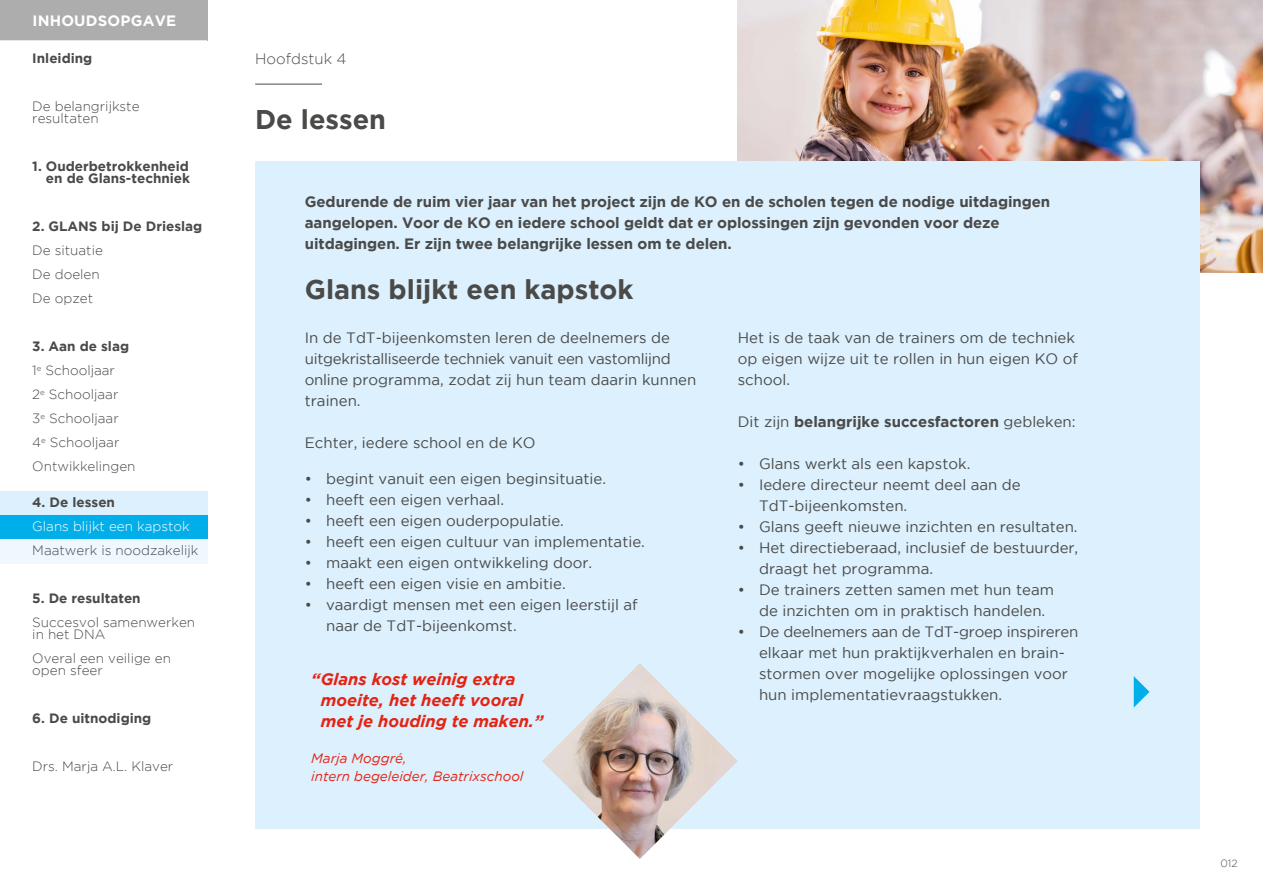
<style>
.page{position:relative;width:1263px;height:893px;background:#fff}
.page>*{position:absolute;margin:0;border:0;box-sizing:border-box;transform-origin:0 0}
.t1{font:700 27px "Gotham";color:#4a4a49}
.t2{font:italic 700 16.5px/21px "Gotham";color:#e42313}
.t3{font:15px/21px "Gotham";color:#4a4a49}
.t4{font:700 15px/21px "Gotham";letter-spacing:-.005em;color:#4a4a49}
.t5{font:700 15px "Gotham";letter-spacing:.015em;color:#fff}
.t6{font:300 15px "Gotham";color:#4a4a49}
.t7{font:300 13.5px/24px "Gotham";color:#4a4a49}
.t8{font:700 13.5px/12px "Gotham";color:#4a4a49;text-align:right}
.t9{font:italic 13.5px/18px "Gotham";color:#e42313}
.t10{font:300 13.5px "Gotham";color:#fff}
.t11{font:300 10.5px "Gotham";color:#4a4a49}
.s1{font-weight:700}
.s2{font-weight:400}
</style>
<div class="page">
<img style="left:738px;top:0;width:525px;height:272px">
<div style="left:255px;top:162px;width:944px;height:667px;background:#dcf0fd"></div>
<hr style="left:255px;top:84px;width:67px;height:1px;background:#4a4a49">
<svg style="left:1134px;top:676px;width:15px;height:32px"></svg>
<div style="left:0;top:0;width:207px;height:40px;background:#adadad"></div>
<svg style="left:0;top:40px;width:207px;height:1px"></svg>
<div style="left:0;top:491px;width:207px;height:24px;background:#dcf0fd"></div>
<div style="left:0;top:515px;width:207px;height:24px;background:#00afea"></div>
<div style="left:0;top:539px;width:207px;height:24px;background:#eef8fe"></div>
<img style="left:542px;top:663px;width:196px;height:196px">
<p class="t5" style="left:32px;top:12px;width:145px">INHOUDSOPGAVE</p>
<p class="t8" style="left:32px;top:52px;width:62px">Inleiding</p>
<p class="t7" style="left:32px;top:100px;width:109px;line-height:12px">De belangrijkste resultaten</p>
<p class="t8" style="left:32px;top:160px;width:159px">1. Ouderbetrokkenheid en de Glans-techniek</p>
<p class="t8" style="left:32px;top:220px;width:171px">2. GLANS bij De Drieslag</p>
<p class="t7" style="left:32px;top:238px;width:72px">De situatie<br>De doelen<br>De opzet</p>
<p class="t7" style="left:32px;top:334px;width:105px"><span class="s1">3. Aan de slag<br></span>1<sup>e</sup> Schooljaar<br>2<sup>e</sup> Schooljaar<br>3<sup>e</sup> Schooljaar<br>4<sup>e</sup> Schooljaar<br>Ontwikkelingen</p>
<p class="t8" style="left:32px;top:496px;width:84px">4. De lessen</p>
<p class="t10" style="left:32px;top:519px;width:159px">Glans blijkt een kapstok</p>
<p class="t7" style="left:32px;top:538px;width:168px">Maatwerk is noodzakelijk</p>
<p class="t8" style="left:32px;top:592px;width:110px">5. De resultaten</p>
<p class="t7" style="left:32px;top:616px;width:164px;line-height:12px">Succesvol samenwerken in het DNA</p>
<p class="t7" style="left:32px;top:652px;width:140px;line-height:12px">Overal een veilige en open sfeer</p>
<p class="t8" style="left:32px;top:712px;width:121px">6. De uitnodiging</p>
<p class="t7" style="left:32px;top:754px;width:143px">Drs. Marja A.L. Klaver</p>
<p class="t6" style="left:255px;top:51px;width:93px">Hoofdstuk 4</p>
<h1 class="t1" style="left:255px;top:104px;width:132px">De lessen</h1>
<p class="t4" style="left:305px;top:190px;width:747px">Gedurende de ruim vier jaar van het project zijn de KO en de scholen tegen de nodige uitdagingen aangelopen. Voor de KO en iedere school geldt dat er oplossingen zijn gevonden voor deze uitdagingen. Er zijn twee belangrijke lessen om te delen.</p>
<h1 class="t1" style="left:305px;top:274px;width:330px">Glans blijkt een kapstok</h1>
<p class="t3" style="left:305px;top:327px;width:393px">In de TdT-bijeenkomsten leren de deelnemers de uitgekristalliseerde techniek vanuit een vastomlijnd online programma, zodat zij hun team daarin kunnen trainen.</p>
<p class="t3" style="left:305px;top:432px;width:232px">Echter, iedere school en de KO</p>
<p class="t3" style="left:305px;top:468px;width:303px">• begint vanuit een eigen beginsituatie.</p>
<p class="t3" style="left:305px;top:489px;width:201px">• heeft een eigen verhaal.</p>
<p class="t3" style="left:305px;top:510px;width:261px">• heeft een eigen ouderpopulatie.</p>
<p class="t3" style="left:305px;top:531px;width:342px">• heeft een eigen cultuur van implementatie.</p>
<p class="t3" style="left:305px;top:552px;width:289px">• maakt een eigen ontwikkeling door.</p>
<p class="t3" style="left:305px;top:573px;width:262px">• heeft een eigen visie en ambitie.</p>
<p class="t3" style="left:326px;top:594px;width:313px;text-indent:-21px">• vaardigt mensen met een eigen leerstijl af naar de TdT-bijeenkomst.</p>
<p class="t2" style="left:321px;top:668px;width:224px;text-indent:-9px">“Glans kost weinig extra moeite, het heeft vooral met je houding te maken.”</p>
<p class="t9" style="left:311px;top:749px;width:214px">Marja Moggré,<br>intern begeleider, Beatrixschool</p>
<p class="t3" style="left:738px;top:327px;width:342px">Het is de taak van de trainers om de techniek op eigen wijze uit te rollen in hun eigen KO of school.</p>
<p class="t4" style="left:738px;top:410px;width:339px"><span class="s2">Dit zijn</span> belangrijke succesfactoren <span class="s2">gebleken:</span></p>
<p class="t3" style="left:738px;top:453px;width:234px">• Glans werkt als een kapstok.</p>
<p class="t3" style="left:759px;top:474px;width:263px;text-indent:-21px">• Iedere directeur neemt deel aan de<br>TdT-bijeenkomsten.</p>
<p class="t3" style="left:738px;top:516px;width:341px">• Glans geeft nieuwe inzichten en resultaten.</p>
<p class="t3" style="left:759px;top:537px;width:321px;text-indent:-21px">• Het directieberaad, inclusief de bestuurder, draagt het programma.</p>
<p class="t3" style="left:759px;top:579px;width:296px;text-indent:-21px">• De trainers zetten samen met hun team de inzichten om in praktisch handelen.</p>
<p class="t3" style="left:759px;top:621px;width:321px;text-indent:-21px">• De deelnemers aan de TdT-groep inspireren elkaar met hun praktijkverhalen en brain&shy;stormen over mogelijke oplossingen voor hun implementatievraagstukken.</p>
<p class="t11" style="left:1220px;top:857px;width:19px">012</p>
</div>
